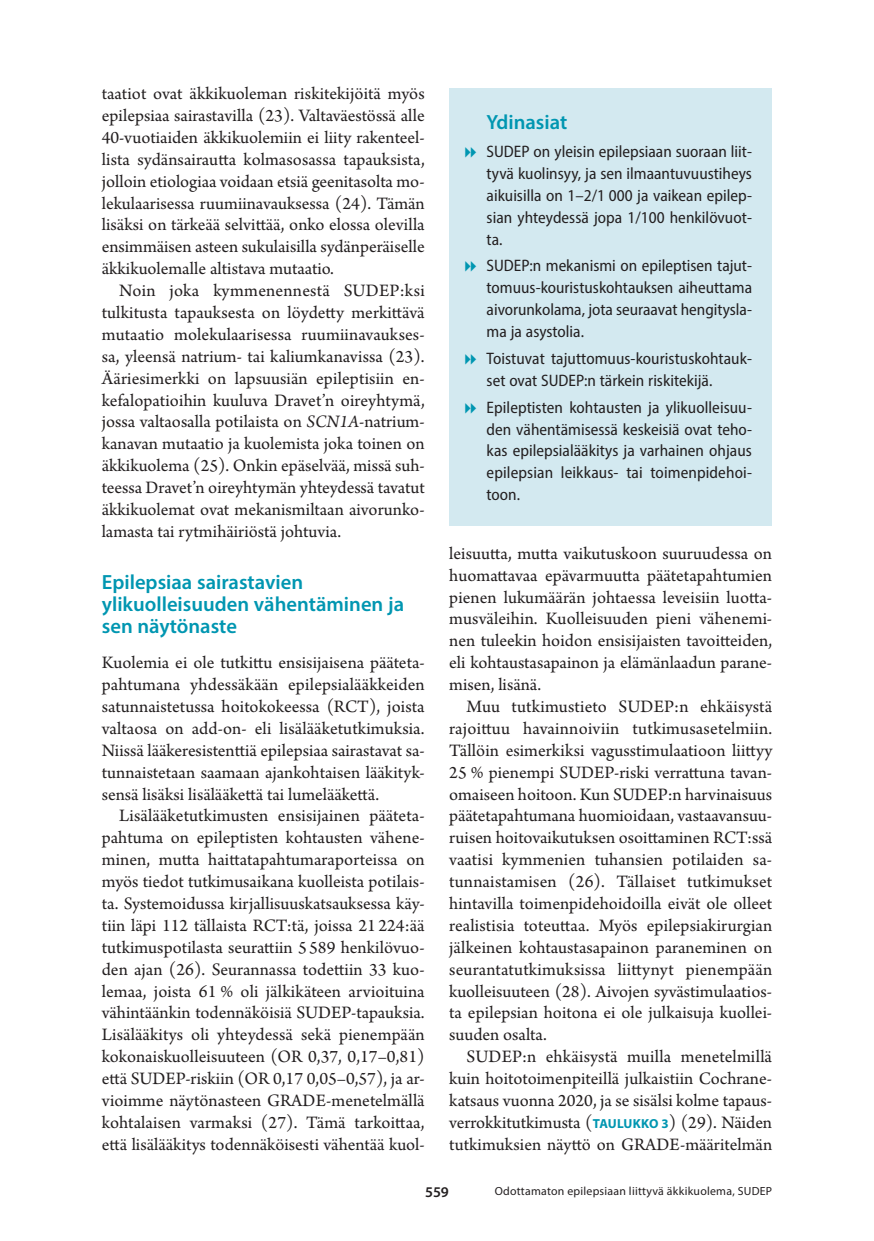
<style>
.page{position:relative;width:874px;height:1241px;background:#fff}
.page>*{position:absolute;margin:0;border:0;box-sizing:border-box;transform-origin:0 0}
.v1{font:600 20.65px/21.9px "Myriad Pro";color:#0096b1}
.ydinasiat_otsikko_tu{font:600 20.65px "Myriad Pro";color:#0096b1}
.l_ei_sis{font:18.38px/21.9px "Arno Pro";color:#231f20;text-align:justify}
.t1{font:semi-condensed 16.62px/21.9px "Myriad Pro";color:#231f20;text-align:justify}
.t2{font:600 14.88px "Myriad Pro";color:#231f20}
.Ala{font:11.9px "Myriad Pro";letter-spacing:.02em;color:#231f20}
.s1{font-style:italic}
.s2{font-family:"Myriad Pro";font-weight:700;font-size:13.12px;color:#0096b1}
</style>
<div class="page">
<div style="left:448px;top:88px;width:323px;height:437px;background:#d3e9f0"></div>
<p class="l_ei_sis" style="left:102px;top:84px;width:324px">taatiot ovat äkkikuoleman riskitekijöitä myös epilepsiaa sairastavilla (23). Valtaväestössä alle 40-vuotiaiden äkkikuolemiin ei liity rakenteel‑ lista sydänsairautta kolmasosassa tapauksista, jolloin etiologiaa voidaan etsiä geenitasolta mo‑ lekulaarisessa ruumiinavauksessa (24). Tämän lisäksi on tärkeää selvittää, onko elossa olevilla ensimmäisen asteen sukulaisilla sydänperäiselle äkkikuolemalle altistava mutaatio.</p>
<p class="l_ei_sis" style="left:102px;top:280px;width:324px;text-indent:17px">Noin joka kymmenennestä SUDEP:ksi tulkitusta tapauksesta on löydetty merkittävä mutaatio molekulaarisessa ruumiinavaukses‑ sa, yleensä natrium- tai kaliumkanavissa (23).<br>Ääriesimerkki on lapsuusiän epileptisiin en‑ kefalopatioihin kuuluva Dravet’n oireyhtymä, jossa valtaosalla potilaista on <span class="s1">SCN1A</span>-natrium‑ kanavan mutaatio ja kuolemista joka toinen on äkkikuolema (25). Onkin epäselvää, missä suh‑ teessa Dravet’n oireyhtymän yhteydessä tavatut äkkikuolemat ovat mekanismiltaan aivorunko‑ lamasta tai rytmihäiriöstä johtuvia.</p>
<p class="v1" style="left:102px;top:571px;width:304px">Epilepsiaa sairastavien ylikuolleisuuden vähentäminen ja sen näytönaste</p>
<p class="l_ei_sis" style="left:102px;top:652px;width:324px">Kuolemia ei ole tutkittu ensisijaisena pääteta‑ pahtumana yhdessäkään epilepsialääkkeiden satunnaistetussa hoitokokeessa (RCT), joista valtaosa on add-on- eli lisälääketutkimuksia.<br>Niissä lääkeresistenttiä epilepsiaa sairastavat sa‑ tunnaistetaan saamaan ajankohtaisen lääkityk‑ sensä lisäksi lisälääkettä tai lumelääkettä.</p>
<p class="l_ei_sis" style="left:102px;top:805px;width:324px;text-indent:17px">Lisälääketutkimusten ensisijainen pääteta‑ pahtuma on epileptisten kohtausten vähene‑ minen, mutta haittatapahtumaraporteissa on myös tiedot tutkimusaikana kuolleista potilais‑ ta. Systemoidussa kirjallisuuskatsauksessa käy‑ tiin läpi 112 tällaista RCT:tä, joissa 21 224:ää tutkimuspotilasta seurattiin 5 589 henkilövuo‑ den ajan (26). Seurannassa todettiin 33 kuo‑ lemaa, joista 61 % oli jälkikäteen arvioituina vähintäänkin todennäköisiä SUDEP-tapauksia.<br>Lisälääkitys oli yhteydessä sekä pienempään kokonaiskuolleisuuteen (OR 0,37, 0,17–0,81) että SUDEP-riskiin (OR 0,17 0,05–0,57), ja ar‑ vioimme näytönasteen GRADE-menetelmällä kohtalaisen varmaksi (27). Tämä tarkoittaa, että lisälääkitys todennäköisesti vähentää kuol‑</p>
<p class="ydinasiat_otsikko_tu" style="left:486px;top:109px;width:82px">Ydinasiat</p>
<p class="t1" style="left:486px;top:140px;width:267px">SUDEP on yleisin epilepsiaan suoraan liit&shy;tyvä kuolinsyy, ja sen ilmaantuvuustiheys aikuisilla on 1–2/1 000 ja vaikean epilep&shy;sian yhteydessä jopa 1/100 henkilövuot&shy;ta.</p>
<p class="t1" style="left:486px;top:254px;width:267px">SUDEP:n mekanismi on epileptisen tajut&shy;tomuus-kouristuskohtauksen aiheuttama aivorunkolama, jota seuraavat hengitysla&shy;ma ja asystolia.</p>
<p class="t1" style="left:486px;top:347px;width:267px">Toistuvat tajuttomuus-kouristuskohtauk&shy;set ovat SUDEP:n tärkein riskitekijä.</p>
<p class="t1" style="left:486px;top:396px;width:267px">Epileptisten kohtausten ja ylikuolleisuu&shy;den vähentämisessä keskeisiä ovat teho&shy;kas epilepsialääkitys ja varhainen ohjaus epilepsian leikkaus- tai toimenpidehoi&shy;toon.</p>
<p class="l_ei_sis" style="left:449px;top:543px;width:324px">leisuutta, mutta vaikutuskoon suuruudessa on huomattavaa epävarmuutta päätetapahtumien pienen lukumäärän johtaessa leveisiin luotta‑ musväleihin. Kuolleisuuden pieni vähenemi‑ nen tuleekin hoidon ensisijaisten tavoitteiden, eli kohtaustasapainon ja elämänlaadun parane‑ misen, lisänä.</p>
<p class="l_ei_sis" style="left:449px;top:696px;width:324px;text-indent:17px">Muu tutkimustieto SUDEP:n ehkäisystä rajoittuu havainnoiviin tutkimusasetelmiin.<br>Tällöin esimerkiksi vagusstimulaatioon liittyy 25 % pienempi SUDEP-riski verrattuna tavan‑ omaiseen hoitoon. Kun SUDEP:n harvinaisuus päätetapahtumana huomioidaan, vastaavansuu‑ ruisen hoitovaikutuksen osoittaminen RCT:ssä vaatisi kymmenien tuhansien potilaiden sa‑ tunnaistamisen (26). Tällaiset tutkimukset hintavilla toimenpidehoidoilla eivät ole olleet realistisia toteuttaa. Myös epilepsiakirurgian jälkeinen kohtaustasapainon paraneminen on seurantatutkimuksissa liittynyt pienempään kuolleisuuteen (28). Aivojen syvästimulaatios‑ ta epilepsian hoitona ei ole julkaisuja kuollei‑ suuden osalta.</p>
<p class="l_ei_sis" style="left:449px;top:1046px;width:324px;text-indent:17px">SUDEP:n ehkäisystä muilla menetelmillä kuin hoitotoimenpiteillä julkaistiin Cochrane&shy;katsaus vuonna 2020, ja se sisälsi kolme tapaus&shy;verrokkitutkimusta (<span class="s2">TAULUKKO 3</span>) (29). Näiden tutkimuksien näyttö on GRADE-määritelmän</p>
<p class="t2" style="left:425px;top:1182px;width:25px">559</p>
<p class="Ala" style="left:494px;top:1183px;width:279px">Odottamaton epilepsiaan liittyvä äkkikuolema, SUDEP</p>
</div>
